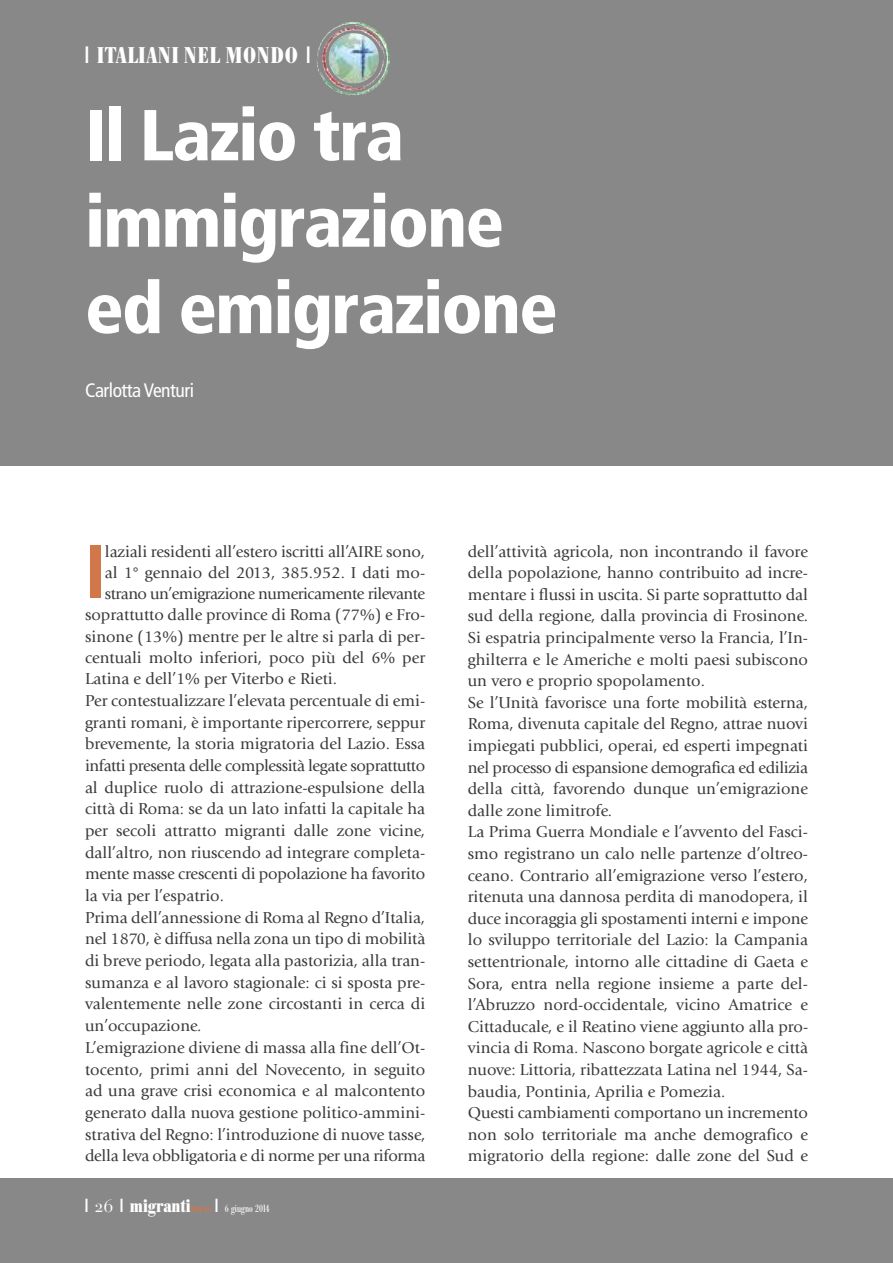
<style>
.page{position:relative;width:893px;height:1263px;background:#fff}
.page>*{position:absolute;margin:0;border:0;box-sizing:border-box;transform-origin:0 0}
.t1{font:900 condensed 72px/86.4px "Frutiger";letter-spacing:-.025em;color:#fff}
.t2{font:700 condensed 72px "Univers";color:#d17749}
.t3{font:700 condensed 22.5px "Bodoni BE";letter-spacing:.04em;color:#fff}
.t4{font:condensed 19.5px "Frutiger";letter-spacing:-.025em;color:#fff}
.t5{font:700 condensed 18px "Bodoni BE";color:#fff}
.t6{font:16.5px/21.6px "Giovanni";color:#39383a}
.t7{font:16.5px "Giovanni";letter-spacing:-.025em;color:#39383a}
.t8{font:16.5px "Giovanni";letter-spacing:-.03em;color:#39383a}
.t9{font:16.5px "Giovanni";letter-spacing:-.02em;color:#39383a}
.t10{font:condensed 10.5px "Bodoni BE";color:#fff}
.t11{font:700 condensed 7.5px "Bodoni BE";letter-spacing:.04em;color:#d17749}
.s1{font-family:"False Positive BRK";font-weight:400;font-stretch:normal}
.s2{font-family:"Bauer Bodoni Roman SC";font-weight:400;font-stretch:normal}
.s3{font-family:"False Positive BRK";font-stretch:normal;font-size:18px}
</style>
<div class="page">
<div style="left:0;top:0;width:893px;height:466px;background:#888889"></div>
<div style="left:0;top:1178px;width:893px;height:85px;background:#888889"></div>
<img style="left:320px;top:27px;width:64px;height:45px">
<h2 class="t3" style="left:85px;top:47px;width:227px"><span class="s1">1</span> ITALIANI NEL MONDO <span class="s1">1</span></h2>
<h1 class="t1" style="left:85px;top:98px;width:474px">Il Lazio tra immigrazione ed emigrazione</h1>
<p class="t4" style="left:85px;top:383px;width:110px">Carlotta Venturi</p>
<h1 class="t2" style="left:85px;top:546px;width:22px">I</h1>
<p class="t6" style="left:105px;top:542px;width:322px">laziali residenti all’estero iscritti all’AIRE sono,</p>
<p class="t6" style="left:105px;top:563px;width:322px">al 1° gennaio del 2013, 385.952. I dati mo-</p>
<p class="t8" style="left:105px;top:587px;width:322px">strano un’emigrazione numericamente rilevante</p>
<p class="t6" style="left:85px;top:605px;width:342px">soprattutto dalle province di Roma (77%) e Fro-</p>
<p class="t6" style="left:85px;top:627px;width:342px">sinone (13%) mentre per le altre si parla di per-</p>
<p class="t6" style="left:85px;top:648px;width:342px">centuali molto inferiori, poco più del 6% per</p>
<p class="t6" style="left:85px;top:669px;width:254px">Latina e dell’1% per Viterbo e Rieti.</p>
<p class="t6" style="left:85px;top:691px;width:342px">Per contestualizzare l’elevata percentuale di emi-</p>
<p class="t6" style="left:85px;top:712px;width:342px">granti romani, è importante ripercorrere, seppur</p>
<p class="t6" style="left:85px;top:734px;width:342px">brevemente, la storia migratoria del Lazio. Essa</p>
<p class="t7" style="left:85px;top:759px;width:342px">infatti presenta delle complessità legate soprattutto</p>
<p class="t6" style="left:85px;top:778px;width:342px">al duplice ruolo di attrazione-espulsione della</p>
<p class="t6" style="left:85px;top:799px;width:342px">città di Roma: se da un lato infatti la capitale ha</p>
<p class="t6" style="left:85px;top:821px;width:342px">per secoli attratto migranti dalle zone vicine,</p>
<p class="t6" style="left:85px;top:843px;width:342px">dall’altro, non riuscendo ad integrare completa-</p>
<p class="t6" style="left:85px;top:864px;width:342px">mente masse crescenti di popolazione ha favorito</p>
<p class="t6" style="left:85px;top:886px;width:140px">la via per l’espatrio.</p>
<p class="t6" style="left:85px;top:908px;width:342px">Prima dell’annessione di Roma al Regno d’Italia,</p>
<p class="t6" style="left:85px;top:929px;width:342px">nel 1870, è diffusa nella zona un tipo di mobilità</p>
<p class="t6" style="left:85px;top:951px;width:342px">di breve periodo, legata alla pastorizia, alla tran-</p>
<p class="t6" style="left:85px;top:973px;width:342px">sumanza e al lavoro stagionale: ci si sposta pre-</p>
<p class="t6" style="left:85px;top:994px;width:342px">valentemente nelle zone circostanti in cerca di</p>
<p class="t6" style="left:85px;top:1016px;width:118px">un’occupazione.</p>
<p class="t6" style="left:85px;top:1038px;width:342px">L’emigrazione diviene di massa alla fine dell’Ot-</p>
<p class="t6" style="left:85px;top:1059px;width:342px">tocento, primi anni del Novecento, in seguito</p>
<p class="t6" style="left:85px;top:1081px;width:342px">ad una grave crisi economica e al malcontento</p>
<p class="t6" style="left:85px;top:1103px;width:342px">generato dalla nuova gestione politico-ammini-</p>
<p class="t6" style="left:85px;top:1125px;width:342px">strativa del Regno: l’introduzione di nuove tasse,</p>
<p class="t9" style="left:85px;top:1149px;width:342px">della leva obbligatoria e di norme per una riforma</p>
<p class="t5" style="left:85px;top:1200px;width:107px"><span class="s1">1</span> <span class="s2">26</span> <span class="s1">1</span> migranti</p>
<p class="t11" style="left:191px;top:1207px;width:22px">PRESS</p>
<p class="t10" style="left:215px;top:1205px;width:56px"><span class="s3">1</span> 6 giugno 2014</p>
<p class="t6" style="left:468px;top:542px;width:342px">dell’attività agricola, non incontrando il favore della popolazione, hanno contribuito ad incre&shy;mentare i flussi in uscita. Si parte soprattutto dal sud della regione, dalla provincia di Frosinone.<br>Si espatria principalmente verso la Francia, l’In&shy;ghilterra e le Americhe e molti paesi subiscono un vero e proprio spopolamento.<br>Se l’Unità favorisce una forte mobilità esterna, Roma, divenuta capitale del Regno, attrae nuovi impiegati pubblici, operai, ed esperti impegnati nel processo di espansione demografica ed edilizia della città, favorendo dunque un’emigrazione dalle zone limitrofe.<br>La Prima Guerra Mondiale e l’avvento del Fasci&shy;smo registrano un calo nelle partenze d’oltreo&shy;ceano. Contrario all’emigrazione verso l’estero, ritenuta una dannosa perdita di manodopera, il duce incoraggia gli spostamenti interni e impone lo sviluppo territoriale del Lazio: la Campania settentrionale, intorno alle cittadine di Gaeta e Sora, entra nella regione insieme a parte del&shy;l’Abruzzo nord-occidentale, vicino Amatrice e Cittaducale, e il Reatino viene aggiunto alla pro&shy;vincia di Roma. Nascono borgate agricole e città nuove: Littoria, ribattezzata Latina nel 1944, Sa&shy;baudia, Pontinia, Aprilia e Pomezia.<br>Questi cambiamenti comportano un incremento non solo territoriale ma anche demografico e migratorio della regione: dalle zone del Sud e</p>
</div>
